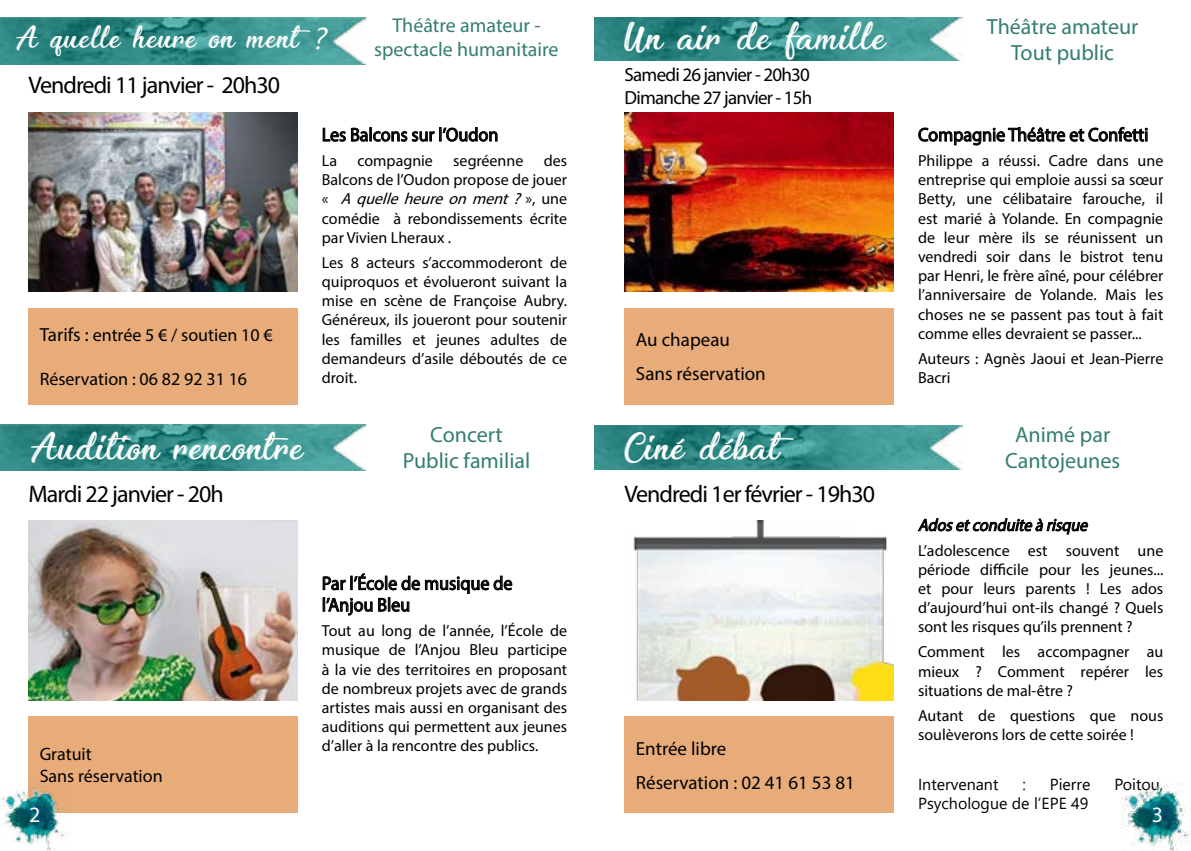
<style>
.page{position:relative;width:1191px;height:851px;background:#fff}
.page>*{position:absolute;margin:0;border:0;box-sizing:border-box;transform-origin:0 0}
.t1{font:32px "Enchanting Celebrations";letter-spacing:.03em;color:#fff}
.t2{font:26px "Enchanting Celebrations";letter-spacing:.03em;color:#fff}
.t3{font:24px "Myriad Pro";letter-spacing:-.04em;color:#000}
.t4{font:22px/26.4px "Myriad Pro";color:#337e70;text-align:center}
.t5{font:22px "Myriad Pro";color:#fff}
.t6{font:20px/24px "Myriad Pro";color:#337e70;text-align:center}
.t7{font:19px/21.6px "Myriad Pro";color:#000;scale:.94 1}
.t8{font:19px/34.2px "Myriad Pro";color:#000}
.t9{font:19px/22.8px "Myriad Pro";letter-spacing:-.04em;color:#000}
.t10{font:18px/21.6px "Myriad Pro";color:#000}
.t11{font:italic 17px "Myriad Pro";color:#000;scale:.94 1}
.t12{font:16px/19.2px "Myriad Pro";color:#000;text-align:justify}
.t13{font:16px "Segoe UI";color:#000}
.s1{font-family:"Segoe UI";font-style:italic;font-size:30px}
.s2{font-size:19px}
.s3{font-style:italic}
</style>
<div class="page">
<img style="left:595px;top:17px;width:367px;height:44px">
<img style="left:0;top:424px;width:366px;height:47px">
<img style="left:595px;top:425px;width:367px;height:44px">
<img style="left:28px;top:112px;width:270px;height:179px">
<img style="left:624px;top:112px;width:270px;height:179px">
<img style="left:28px;top:520px;width:270px;height:180px">
<img style="left:633px;top:520px;width:261px;height:180px">
<svg style="left:322px;top:127px;width:176px;height:15px"></svg>
<svg style="left:918px;top:126px;width:229px;height:20px"></svg>
<svg style="left:322px;top:573px;width:190px;height:43px"></svg>
<svg style="left:917px;top:518px;width:171px;height:17px"></svg>
<div style="left:28px;top:308px;width:270px;height:96px;background:#e8ac7b"></div>
<div style="left:624px;top:308px;width:270px;height:96px;background:#e8ac7b"></div>
<div style="left:28px;top:716px;width:270px;height:96px;background:#e8ac7b"></div>
<div style="left:624px;top:716px;width:270px;height:96px;background:#e8ac7b"></div>
<img style="left:1px;top:785px;width:69px;height:65px">
<img style="left:1121px;top:783px;width:70px;height:67px">
<img style="left:0;top:17px;width:366px;height:47px">
<h2 class="t2" style="left:14px;top:20px;width:325px">A quelle heure on ment <span class="s1">?</span></h2>
<p class="t6" style="left:374px;top:13px;width:186px">Théâtre amateur - spectacle humanitaire</p>
<h3 class="t4" style="left:987px;top:13px;width:153px">Théâtre amateur<br>Tout public</h3>
<h1 class="t1" style="left:624px;top:15px;width:262px">Un air de famille</h1>
<h3 class="t3" style="left:28px;top:70px;width:253px">Vendredi 11 janvier - 20h30</h3>
<p class="t9" style="left:624px;top:63px;width:189px">Samedi 26 janvier - 20h30<br>Dimanche 27 janvier - 15h</p>
<p class="t10" style="left:40px;top:324px;width:234px"><span class="s2">Tarifs :</span> entrée 5 € / soutien 10 €</p>
<p class="t10" style="left:40px;top:367px;width:209px">Réservation : 06 82 92 31 16</p>
<p class="t7" style="left:322px;top:124px;width:189px">Les Balcons sur l’Oudon</p>
<p class="t12" style="left:322px;top:151px;width:17px">La</p>
<p class="t12" style="left:357px;top:151px;width:77px">compagnie</p>
<p class="t12" style="left:453px;top:151px;width:72px">segréenne</p>
<p class="t12" style="left:322px;top:151px;width:247px;text-indent:222px">des Balcons de l’Oudon propose de jouer « <span class="s3">Aquelleheureonment?</span>» , u n e comédie à rebondissements écrite par Vivien Lheraux .</p>
<p class="t12" style="left:322px;top:252px;width:247px">Les 8 acteurs s’accommoderont de quiproquos et évolueront suivant la mise en scène de Françoise Aubry.<br>Généreux, ils joueront pour soutenir les familles et jeunes adultes de demandeurs d’asile déboutés de ce droit.</p>
<p class="t8" style="left:636px;top:322px;width:131px">Au chapeau<br>Sans réservation</p>
<p class="t7" style="left:918px;top:124px;width:247px">Compagnie Théâtre et Confetti</p>
<p class="t12" style="left:918px;top:151px;width:247px">Philippe a réussi. Cadre dans une entreprise qui emploie aussi sa sœur Betty, une célibataire farouche, il est marié à Yolande. En compagnie de leur mère ils se réunissent un vendredi soir dans le bistrot tenu par Henri, le frère aîné, pour célébrer l’anniversaire de Yolande. Mais les choses ne se passent pas tout à fait comme elles devraient se passer...</p>
<p class="t12" style="left:918px;top:348px;width:247px">Auteurs : Agnès Jaoui et Jean-Pierre<br>Bacri</p>
<h3 class="t4" style="left:403px;top:421px;width:129px">Concert<br>Public familial</h3>
<h3 class="t4" style="left:1005px;top:421px;width:116px">Animé par<br>Cantojeunes</h3>
<h1 class="t1" style="left:28px;top:425px;width:276px">Audition rencontre</h1>
<h1 class="t1" style="left:624px;top:425px;width:156px">Ciné débat</h1>
<h3 class="t3" style="left:28px;top:478px;width:197px">Mardi 22 janvier - 20h</h3>
<h3 class="t3" style="left:624px;top:478px;width:252px">Vendredi 1er février - 19h30</h3>
<p class="t11" style="left:918px;top:514px;width:186px">Adosetconduiteàrisque</p>
<p class="t12" style="left:918px;top:540px;width:247px">L’adolescence est souvent une période difficile pour les jeunes... et pour leurs parents ! Les ados d’aujourd’hui ont-ils changé ? Quels sont les risques qu’ils prennent ?</p>
<p class="t12" style="left:918px;top:642px;width:247px">Comment les accompagner au mieux ? Comment repérer les situations de mal-être ?</p>
<p class="t12" style="left:918px;top:705px;width:247px">Autant de questions que nous soulèverons lors de cette soirée !</p>
<p class="t13" style="left:918px;top:768px;width:82px">Intervenant</p>
<p class="t13" style="left:1022px;top:768px;width:5px">:</p>
<p class="t13" style="left:1049px;top:768px;width:42px">Pierre</p>
<p class="t13" style="left:1114px;top:768px;width:50px">Poitou,</p>
<p class="t13" style="left:918px;top:788px;width:172px">Psychologue de l’EPE 49</p>
<p class="t7" style="left:322px;top:572px;width:204px">Par l’École de musique de l’Anjou Bleu</p>
<p class="t12" style="left:322px;top:620px;width:247px">Tout au long de l’année, l’École de musique de l’Anjou Bleu participe à la vie des territoires en proposant de nombreux projets avec de grands artistes mais aussi en organisant des auditions qui permettent aux jeunes d’aller à la rencontre des publics.</p>
<p class="t10" style="left:40px;top:743px;width:124px">Gratuit<br>Sans réservation</p>
<p class="t8" style="left:636px;top:730px;width:220px">Entrée libre<br>Réservation : 02 41 61 53 81</p>
<h3 class="t5" style="left:29px;top:801px;width:13px">2</h3>
<h3 class="t5" style="left:1151px;top:801px;width:13px">3</h3>
</div>
